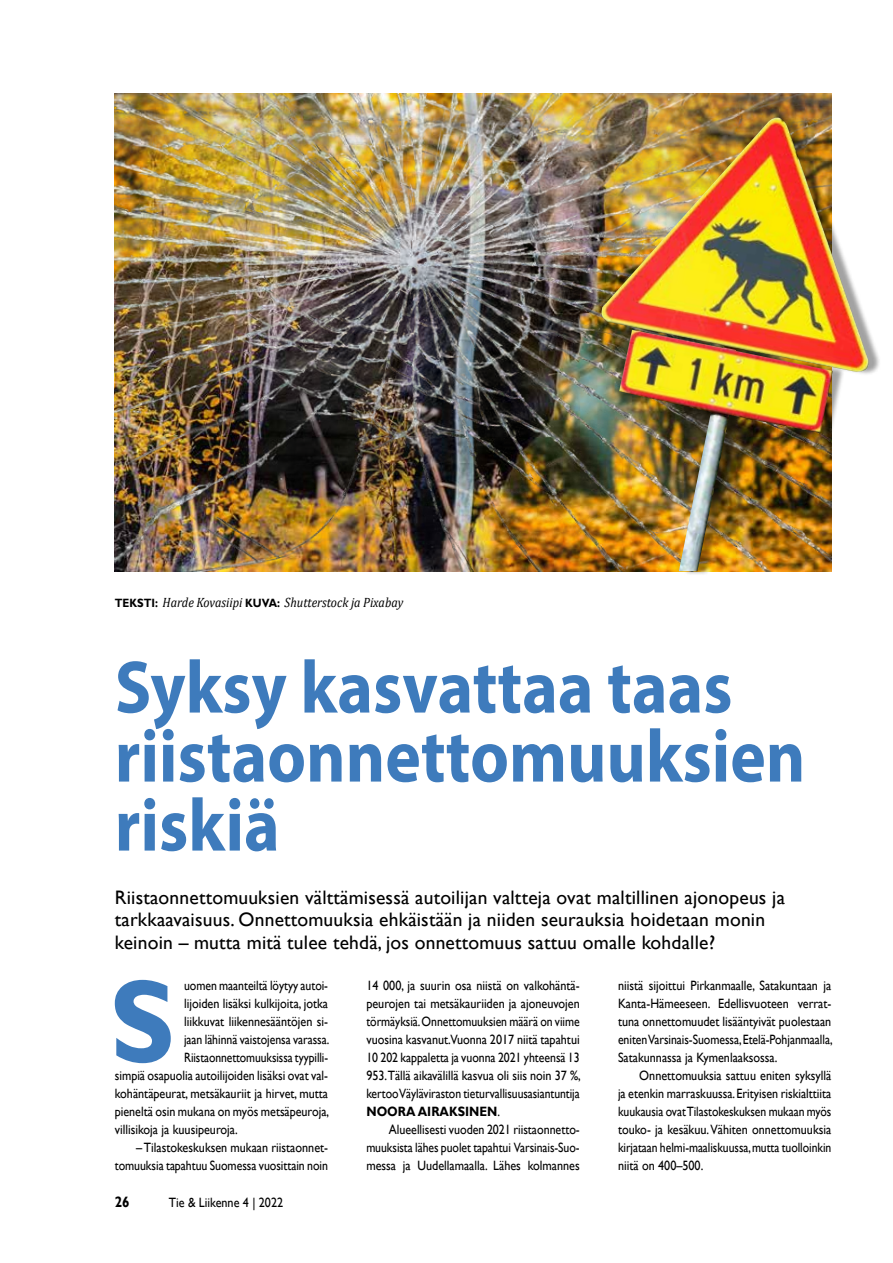
<style>
.page{position:relative;width:893px;height:1263px;background:#fff}
.page>*{position:absolute;margin:0;border:0;box-sizing:border-box;transform-origin:0 0}
.t1{font:700 119.1px "Gill Sans";color:#3e7bbc;scale:.9 1}
.t2{font:700 75px/69px "Myriad Pro";color:#3e7bbc;scale:.9 1}
.t3{font:19.5px/22.5px "Gill Sans";letter-spacing:.01em;color:#000}
.t4{font:700 15px "Gill Sans";color:#000;scale:.9 1}
.t5{font:13.5px/18px "Gill Sans";color:#000;text-align:justify;scale:.9 1}
.t6{font:13.5px/18px "Gill Sans";color:#000;text-align:justify;scale:.89 1}
.t7{font:13.5px "Gill Sans";color:#000;scale:.87 1}
.t8{font:italic 13.5px "Cambria";color:#000;scale:.9 1}
.t9{font:13.5px "Gill Sans";color:#000;scale:.88 1}
.t10{font:13.5px "Gill Sans";color:#000;scale:.86 1}
.s1{font-family:"Gill Sans";font-weight:700;font-style:normal;font-size:12px}
.s2{font-weight:700}
</style>
<div class="page">
<img style="left:115px;top:94px;width:716px;height:477px">
<div style="left:605px;top:113px;width:276px;height:463px;background:#000;opacity:.37"></div>
<img style="left:601px;top:118px;width:268px;height:453px">
<p class="t8" style="left:115px;top:593px;width:322px"><span class="s1">TEKSTI:</span> Harde Kovasiipi <span class="s1">KUVA:</span> Shutterstock ja Pixabay</p>
<h2 class="t2" style="left:115px;top:650px;width:769px">Syksy kasvattaa taas riistaonnettomuuksien riskiä</h2>
<p class="t3" style="left:115px;top:886px;width:672px">Riistaonnettomuuksien välttämisessä autoilijan valtteja ovat maltillinen ajonopeus ja tarkkaavaisuus. Onnettomuuksia ehkäistään ja niiden seurauksia hoidetaan monin keinoin – mutta mitä tulee tehdä, jos onnettomuus sattuu omalle kohdalle?</p>
<h1 class="t1" style="left:110px;top:950px;width:73px">S</h1>
<p class="t7" style="left:184px;top:978px;width:167px">uomen maanteiltä löytyy autoi-</p>
<p class="t5" style="left:184px;top:995px;width:162px">lijoiden lisäksi kulkijoita, jotka</p>
<p class="t5" style="left:184px;top:1013px;width:162px">liikkuvat liikennesääntöjen si-</p>
<p class="t7" style="left:184px;top:1032px;width:168px">jaan lähinnä vaistojensa varassa.</p>
<p class="t10" style="left:184px;top:1050px;width:169px">Riistaonnettomuuksissa tyypilli-</p>
<p class="t6" style="left:115px;top:1067px;width:241px">simpiä osapuolia autoilijoiden lisäksi ovat val-</p>
<p class="t5" style="left:115px;top:1085px;width:239px">kohäntäpeurat, metsäkauriit ja hirvet, mutta</p>
<p class="t5" style="left:115px;top:1103px;width:240px">pieneltä osin mukana on myös metsäpeuroja,</p>
<p class="t5" style="left:115px;top:1121px;width:138px">villisikoja ja kuusipeuroja.</p>
<p class="t5" style="left:136px;top:1139px;width:215px">–Tilastokeskuksen mukaan riistaonnet-</p>
<p class="t9" style="left:115px;top:1158px;width:244px">tomuuksia tapahtuu Suomessa vuosittain noin</p>
<p class="t4" style="left:115px;top:1193px;width:18px">26</p>
<p class="t5" style="left:169px;top:1194px;width:129px">Tie &amp; Liikenne 4 | 2022</p>
<p class="t5" style="left:366px;top:977px;width:240px">14 000, ja suurin osa niistä on valkohäntä&shy;peurojen tai metsäkauriiden ja ajoneuvojen törmäyksiä. Onnettomuuksien määrä on viime vuosina kasvanut.Vuonna 2017 niitä tapahtui 10 202 kappaletta ja vuonna 2021 yhteensä 13<br>953.Tällä aikavälillä kasvua oli siis noin 37 %, kertoo Väyläviraston tieturvallisuusasiantuntija <span class="s2">NOORA AIRAKSINEN</span>.</p>
<p class="t6" style="left:366px;top:1121px;width:241px;text-indent:23px">Alueellisesti vuoden 2021 riistaonnetto&shy;muuksista lähes puolet tapahtui Varsinais-Suo&shy;messa ja Uudellamaalla. Lähes kolmannes</p>
<p class="t5" style="left:618px;top:977px;width:240px">niistä sijoittui Pirkanmaalle, Satakuntaan ja Kanta-Hämeeseen. Edellisvuoteen verrat&shy;tuna onnettomuudet lisääntyivät puolestaan eniten Varsinais-Suomessa, Etelä-Pohjanmaalla, Satakunnassa ja Kymenlaaksossa.</p>
<p class="t5" style="left:618px;top:1067px;width:239px;text-indent:21px">Onnettomuuksia sattuu eniten syksyllä ja etenkin marraskuussa. Erityisen riskialttiita kuukausia ovat Tilastokeskuksen mukaan myös touko- ja kesäkuu. Vähiten onnettomuuksia kirjataan helmi-maaliskuussa, mutta tuolloinkin niitä on 400–500.</p>
</div>
